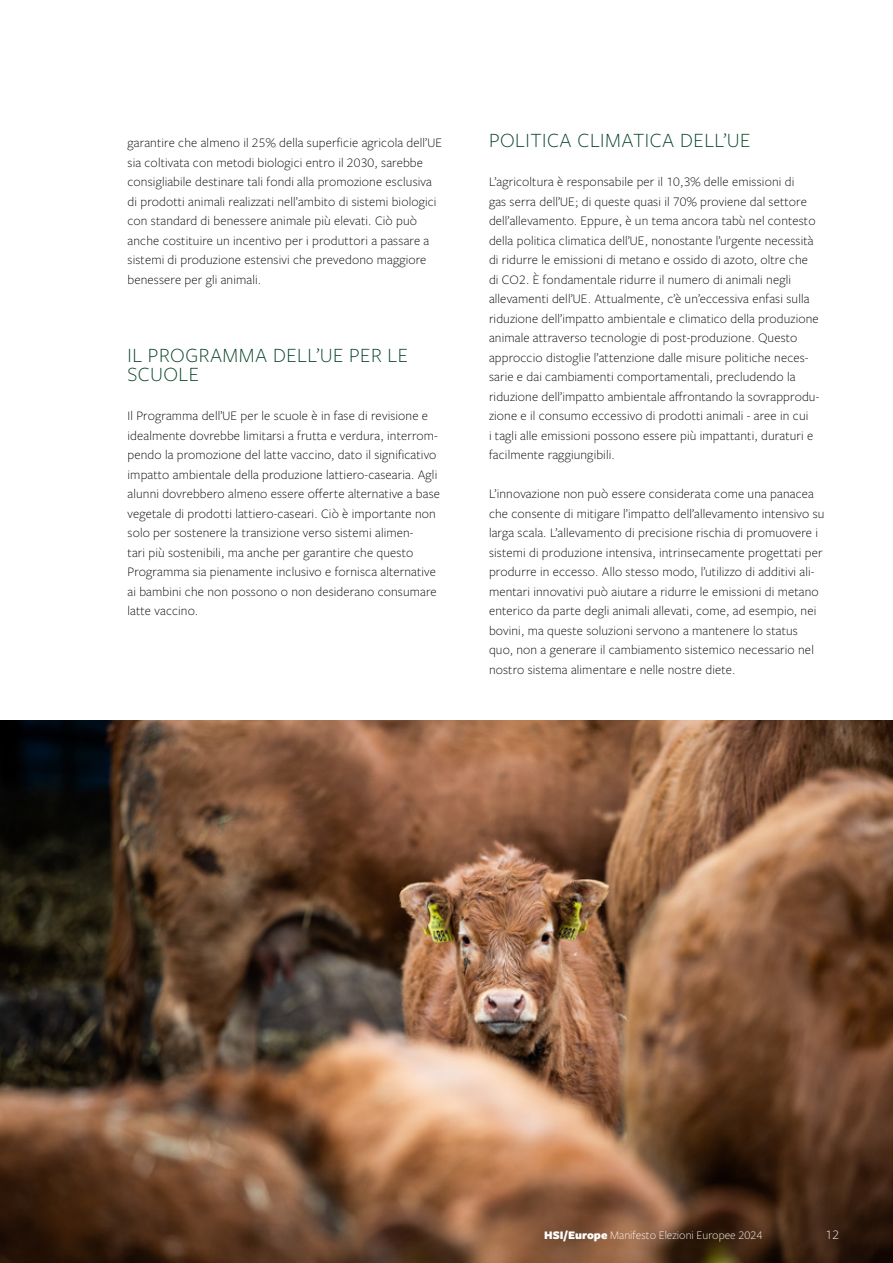
<style>
.page{position:relative;width:893px;height:1263px;background:#fff}
.page>*{position:absolute;margin:0;border:0;box-sizing:border-box;transform-origin:0 0}
.t1{font:300 21px/19.5px "Freight Sans Pro";letter-spacing:.025em;color:#003f23}
.t2{font:300 13.5px/19.5px "Freight Sans Pro";letter-spacing:.01em;color:#000}
.t3{font:300 13.5px "Freight Sans Pro";color:#fff}
.t4{font:300 12px "Freight Sans Pro";color:#fff}
.s1{font-weight:900}
</style>
<div class="page">
<img style="left:0;top:720px;width:893px;height:543px">
<p class="t2" style="left:128px;top:132px;width:316px">garantire che almeno il 25% della superficie agricola dell’UE sia coltivata con metodi biologici entro il 2030, sarebbe consigliabile destinare tali fondi alla promozione esclusiva di prodotti animali realizzati nell’ambito di sistemi biologici con standard di benessere animale più elevati. Ciò può anche costituire un incentivo per i produttori a passare a sistemi di produzione estensivi che prevedono maggiore benessere per gli animali.</p>
<h1 class="t1" style="left:128px;top:344px;width:282px">IL PROGRAMMA DELL’UE PER LE<br>SCUOLE</h1>
<p class="t2" style="left:128px;top:405px;width:314px">Il Programma dell’UE per le scuole è in fase di revisione e idealmente dovrebbe limitarsi a frutta e verdura, interrom&shy;pendo la promozione del latte vaccino, dato il significativo impatto ambientale della produzione lattiero-casearia. Agli alunni dovrebbero almeno essere offerte alternative a base vegetale di prodotti lattiero-caseari. Ciò è importante non solo per sostenere la transizione verso sistemi alimen-<br>tari più sostenibili, ma anche per garantire che questo Programma sia pienamente inclusivo e fornisca alternative ai bambini che non possono o non desiderano consumare latte vaccino.</p>
<h1 class="t1" style="left:489px;top:130px;width:263px">POLITICA CLIMATICA DELL’UE</h1>
<p class="t2" style="left:489px;top:171px;width:332px">L’agricoltura è responsabile per il 10,3% delle emissioni di<br>gas serra dell’UE; di queste quasi il 70% proviene dal settore dell’allevamento. Eppure, è un tema ancora tabù nel contesto della politica climatica dell’UE, nonostante l’urgente necessità di ridurre le emissioni di metano e ossido di azoto, oltre che di CO2. È fondamentale ridurre il numero di animali negli allevamenti dell’UE. Attualmente, c’è un’eccessiva enfasi sulla riduzione dell’impatto ambientale e climatico della produzione animale attraverso tecnologie di post-produzione. Questo approccio distoglie l’attenzione dalle misure politiche neces&shy;sarie e dai cambiamenti comportamentali, precludendo la riduzione dell’impatto ambientale affrontando la sovrapprodu&shy;zione e il consumo eccessivo di prodotti animali - aree in cui<br>i tagli alle emissioni possono essere più impattanti, duraturi e facilmente raggiungibili.</p>
<p class="t2" style="left:489px;top:483px;width:337px">L’innovazione non può essere considerata come una panacea che consente di mitigare l’impatto dell’allevamento intensivo su larga scala. L’allevamento di precisione rischia di promuovere i sistemi di produzione intensiva, intrinsecamente progettati per produrre in eccesso. Allo stesso modo, l’utilizzo di additivi ali&shy;mentari innovativi può aiutare a ridurre le emissioni di metano enterico da parte degli animali allevati, come, ad esempio, nei bovini, ma queste soluzioni servono a mantenere lo status quo, non a generare il cambiamento sistemico necessario nel nostro sistema alimentare e nelle nostre diete.</p>
<p class="t4" style="left:544px;top:1227px;width:220px"><span class="s1">HSI/Europe</span> Manifesto Elezioni Europee 2024</p>
<p class="t3" style="left:826px;top:1226px;width:15px">12</p>
</div>
